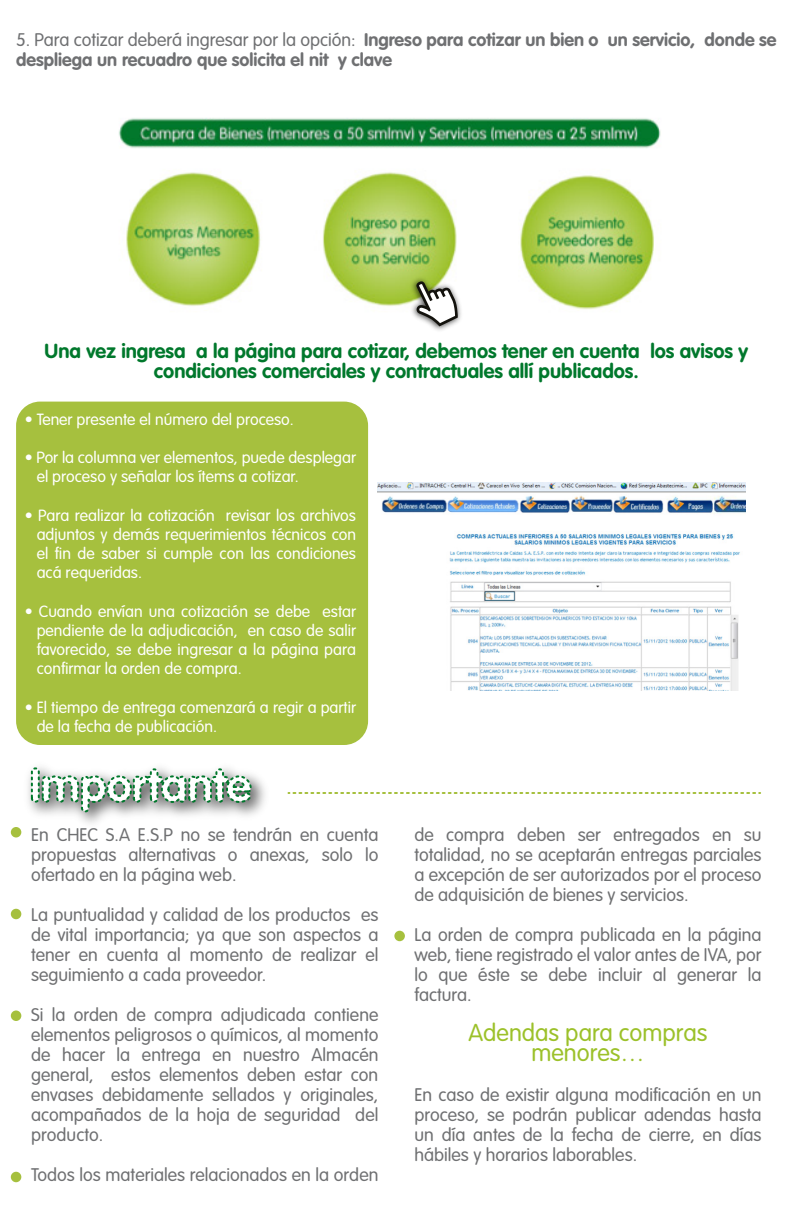
<style>
.page{position:relative;width:790px;height:1224px;background:#fff}
.page>*{position:absolute;margin:0;border:0;box-sizing:border-box;transform-origin:0 0}
.t1{font:700 46px "VAG Rounded Std";color:#fff}
.t2{font:300 24px/20px "VAG Rounded Std";color:#9cc12a;text-align:center}
.t3{font:700 20px/20px "VAG Rounded Std";color:#00782c;text-align:center}
.t4{font:300 18px/20px "VAG Rounded Std";color:#6f7072;text-align:justify}
.t5{font:700 18px/20px "VAG Rounded Std";color:#6f7072}
.t6{font:300 16px/19.2px "VAG Rounded Std";color:#fff}
.s1{font-weight:300}
</style>
<div class="page">
<div style="left:16px;top:402px;width:352px;height:343px;background:#a6c03e;border-radius:24px"></div>
<img style="left:119px;top:118px;width:288px;height:188px">
<img style="left:407px;top:118px;width:254px;height:213px">
<svg style="left:416px;top:281px;width:41px;height:45px"></svg>
<svg style="left:288px;top:792px;width:471px;height:2px"></svg>
<img style="left:17px;top:767px;width:248px;height:71px">
<div style="left:31px;top:767px;width:9px;height:36px;border:2px dashed #00782c;border-radius:4px"></div>
<svg style="left:41px;top:767px;width:212px;height:46px;background:#a1b0a6"></svg>
<img style="left:377px;top:482px;width:367px;height:208px">
<div style="left:11px;top:827px;width:10px;height:10px;background:#a6c03e;border-radius:50%"></div>
<div style="left:11px;top:909px;width:10px;height:10px;background:#a6c03e;border-radius:50%"></div>
<div style="left:11px;top:1011px;width:10px;height:10px;background:#a6c03e;border-radius:50%"></div>
<div style="left:11px;top:1172px;width:10px;height:10px;background:#a6c03e;border-radius:50%"></div>
<div style="left:394px;top:931px;width:10px;height:10px;background:#a6c03e;border-radius:50%"></div>
<p class="t5" style="left:16px;top:30px;width:761px"><span class="s1">5. Para cotizar deberá ingresar por la opción:</span> Ingreso para cotizar un bien o un servicio, donde se despliega un recuadro que solicita el nit y clave</p>
<p class="t3" style="left:45px;top:342px;width:704px">Una vez ingresa a la página para cotizar, debemos tener en cuenta los avisos y condiciones comerciales y contractuales allí publicados.</p>
<p class="t6" style="left:25px;top:410px;width:270px">• Tener presente el número del proceso.</p>
<p class="t6" style="left:37px;top:449px;width:321px;text-indent:-12px">• Por la columna ver elementos, puede desplegar el proceso y señalar los ítems a cotizar.</p>
<p class="t6" style="left:37px;top:506px;width:321px;text-align:justify;text-indent:-12px">• Para realizar la cotización revisar los archivos adjuntos y demás requerimientos técnicos con el fin de saber si cumple con las condiciones acá requeridas.</p>
<p class="t6" style="left:37px;top:602px;width:321px;text-align:justify;text-indent:-12px">• Cuando envían una cotización se debe estar pendiente de la adjudicación, en caso de salir favorecido, se debe ingresar a la página para confirmar la orden de compra.</p>
<p class="t6" style="left:37px;top:698px;width:321px;text-indent:-12px">• El tiempo de entrega comenzará a regir a partir de la fecha de publicación.</p>
<h1 class="t1" style="left:30px;top:758px;width:223px">Importante</h1>
<p class="t4" style="left:31px;top:825px;width:348px">En CHEC S.A E.S.P no se tendrán en cuenta propuestas alternativas o anexas, solo lo ofertado en la página web.</p>
<p class="t4" style="left:31px;top:905px;width:348px">La puntualidad y calidad de los productos es de vital importancia; ya que son aspectos a tener en cuenta al momento de realizar el seguimiento a cada proveedor.</p>
<p class="t4" style="left:31px;top:1005px;width:348px">Si la orden de compra adjudicada contiene elementos peligrosos o químicos, al momento de hacer la entrega en nuestro Almacén general, estos elementos deben estar con envases debidamente sellados y originales, acompañados de la hoja de seguridad del producto.</p>
<p class="t4" style="left:31px;top:1165px;width:348px">Todos los materiales relacionados en la orden</p>
<p class="t4" style="left:414px;top:825px;width:348px">de compra deben ser entregados en su totalidad, no se aceptarán entregas parciales a excepción de ser autorizados por el proceso de adquisición de bienes y servicios.</p>
<p class="t4" style="left:414px;top:925px;width:348px">La orden de compra publicada en la página web, tiene registrado el valor antes de IVA, por lo que éste se debe incluir al generar la factura.</p>
<h2 class="t2" style="left:468px;top:1023px;width:240px">Adendas para compras menores…</h2>
<p class="t4" style="left:414px;top:1085px;width:348px">En caso de existir alguna modificación en un proceso, se podrán publicar adendas hasta un día antes de la fecha de cierre, en días hábiles y horarios laborables.</p>
</div>
